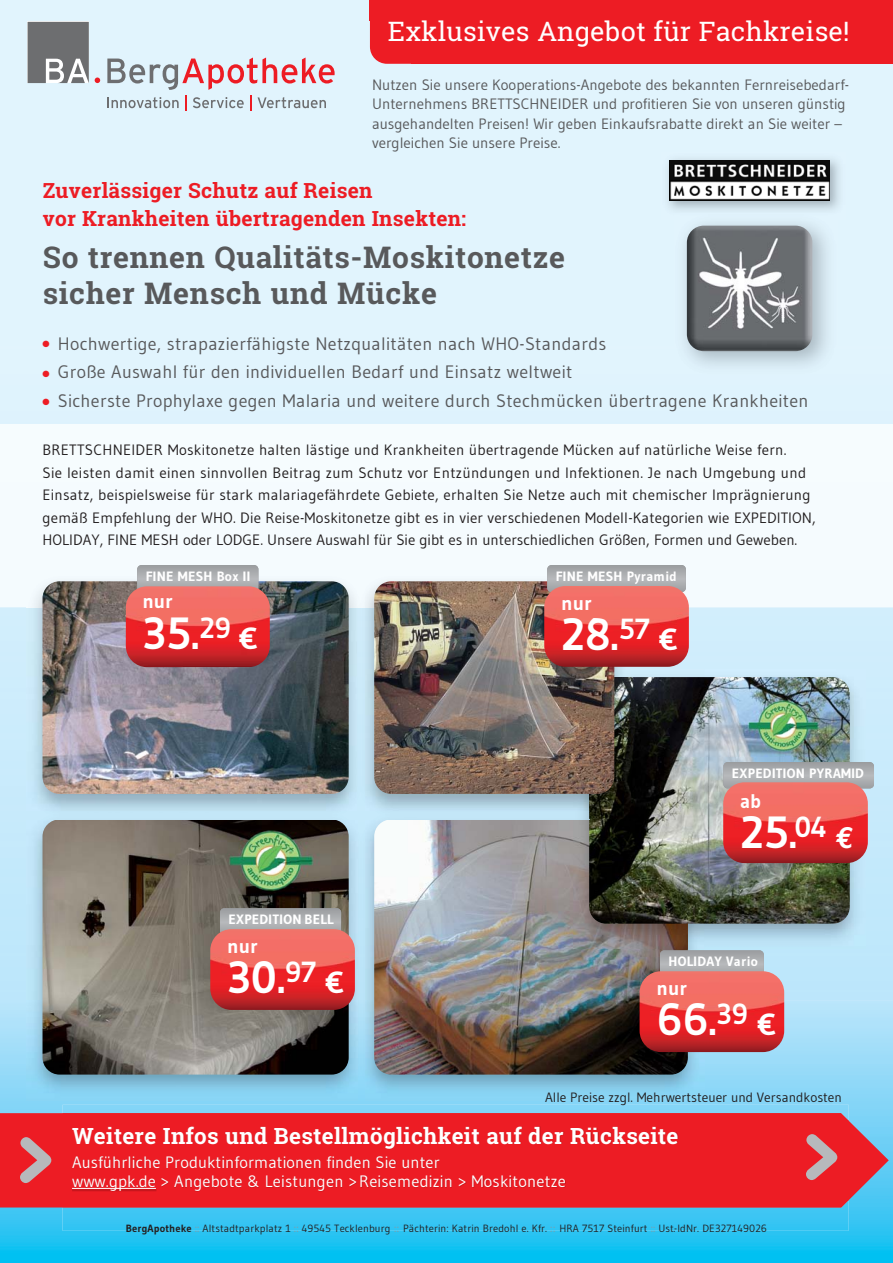
<style>
.page{position:relative;width:893px;height:1263px;background:#e1f4fd}
.page>*{position:absolute;margin:0;border:0;box-sizing:border-box;transform-origin:0 0}
.t1{font:900 88.5px "Magda Clean";color:#b7b9bc}
.t2{font:700 45px "Gudea";color:#fff}
.t3{font:700 30px/36px "Roboto Slab";letter-spacing:.025em;color:#58595b}
.t4{font:27px "Roboto Slab";letter-spacing:.005em;color:#fff}
.t5{font:700 22.5px "Roboto Slab";letter-spacing:.01em;color:#fff}
.t6{font:700 21px/28.2px "Roboto Slab";letter-spacing:.01em;color:#ed1c24}
.t7{font:700 19.8px "Gudea";color:#fff}
.t8{font:18px "Gudea";letter-spacing:.015em;color:#58595b}
.t9{font:16.5px "Gudea";letter-spacing:.005em;color:#fff}
.t10{font:15px/22.5px "Gudea";letter-spacing:.015em;color:#231f20}
.t11{font:15px/19.5px "Gudea";color:#58595b}
.t12{font:700 13.5px "Gudea";letter-spacing:.025em;color:#fff}
.t13{font:13.5px "Gudea";color:#231f20}
.t14{font:10.5px "Gudea";letter-spacing:.01em;color:#231f20}
.s1{color:#ed1c24}
.s2{font-size:30.45px}
.s3{font-family:"Euro Mono";font-size:30.45px}
.s4{font-weight:700}
.s5{color:#939598}
</style>
<div class="page">
<div style="left:0;top:424px;width:893px;height:183px;background:#f5fbfe"></div>
<img style="left:0;top:1001px;width:893px;height:262px">
<svg style="left:0;top:1113px;width:889px;height:94px;background:#cd4453"></svg>
<img style="left:63px;top:1207px;width:786px;height:24px">
<div style="left:63px;top:1105px;width:786px;height:8px;background:#83d5f7"></div>
<img style="left:63px;top:1113px;width:786px;height:94px">
<hr style="left:72px;top:1188px;width:84px;height:1px;background:#fff">
<img style="left:684px;top:222px;width:144px;height:144px">
<img style="left:687px;top:226px;width:125px;height:125px;border-radius:17px">
<img style="left:667px;top:159px;width:173px;height:51px">
<img style="left:670px;top:160px;width:160px;height:41px">
<img style="left:26px;top:574px;width:332px;height:526px">
<img style="left:43px;top:819px;width:306px;height:255px;border-radius:17px">
<img style="left:358px;top:819px;width:346px;height:281px">
<img style="left:374px;top:819px;width:314px;height:255px;border-radius:17px">
<div style="left:660px;top:950px;width:104px;height:27px;background:linear-gradient(to right,#acaeb1,#acaeb1);border-radius:4px"></div>
<img style="left:640px;top:971px;width:144px;height:81px;border-radius:21px">
<div style="left:220px;top:908px;width:121px;height:27px;background:linear-gradient(to right,#acaeb1,#acaeb1);border-radius:4px"></div>
<img style="left:210px;top:929px;width:145px;height:81px;border-radius:21px">
<img style="left:688px;top:924px;width:16px;height:25px">
<img style="left:573px;top:819px;width:115px;height:130px">
<img style="left:589px;top:677px;width:261px;height:247px;border-radius:17px">
<img style="left:43px;top:581px;width:306px;height:213px;border-radius:17px">
<img style="left:365px;top:574px;width:266px;height:96px">
<img style="left:573px;top:670px;width:58px;height:142px">
<img style="left:589px;top:677px;width:42px;height:142px">
<img style="left:358px;top:574px;width:7px;height:238px">
<svg style="left:358px;top:812px;width:7px;height:7px"></svg>
<img style="left:374px;top:581px;width:240px;height:213px;border-radius:17px">
<div style="left:547px;top:565px;width:139px;height:27px;background:linear-gradient(to right,#acaeb0,#acaeb0);border-radius:4px"></div>
<img style="left:544px;top:586px;width:145px;height:81px;border-radius:21px">
<div style="left:723px;top:762px;width:151px;height:26px;background:linear-gradient(to right,#acaeb1,#acaeb0);border-radius:4px"></div>
<img style="left:723px;top:782px;width:145px;height:81px;border-radius:21px">
<svg style="left:137px;top:565px;width:121px;height:27px;background:#aaadaf"></svg>
<img style="left:126px;top:586px;width:144px;height:81px;border-radius:21px">
<div style="left:370px;top:20px;width:523px;height:44px;background:#ed1c24"></div>
<div style="left:370px;top:0;width:523px;height:20px;background:#ed1c24"></div>
<svg style="left:107px;top:97px;width:72px;height:11px"></svg>
<svg style="left:193px;top:97px;width:51px;height:11px"></svg>
<svg style="left:258px;top:97px;width:68px;height:11px"></svg>
<svg style="left:185px;top:96px;width:2px;height:15px"></svg>
<svg style="left:250px;top:96px;width:2px;height:15px"></svg>
<svg style="left:95px;top:77px;width:5px;height:6px"></svg>
<svg style="left:107px;top:58px;width:228px;height:32px"></svg>
<svg style="left:28px;top:22px;width:61px;height:61px;background:#7f8081"></svg>
<h3 class="t4" style="left:388px;top:20px;width:463px">Exklusives Angebot für Fachkreise!</h3>
<p class="t11" style="left:372px;top:76px;width:478px">Nutzen Sie unsere Kooperations-Angebote des bekannten Fernreisebedarf-Unternehmens BRETTSCHNEIDER und profitieren Sie von unseren günstig ausgehandelten Preisen! Wir geben Einkaufsrabatte direkt an Sie weiter – vergleichen Sie unsere Preise.</p>
<h3 class="t6" style="left:43px;top:178px;width:425px">Zuverlässiger Schutz auf Reisen<br>vor Krankheiten übertragenden Insekten:</h3>
<h3 class="t3" style="left:43px;top:242px;width:524px">So trennen Qualitäts-Moskitonetze sicher Mensch und Mücke</h3>
<p class="t8" style="left:43px;top:337px;width:565px"><sup>●</sup> Hochwertige, strapazierfähigste Netzqualitäten nach WHO-Standards</p>
<p class="t8" style="left:43px;top:366px;width:531px"><span class="s1">●</span> Große Auswahl für den individuellen Bedarf und Einsatz weltweit</p>
<p class="t8" style="left:43px;top:394px;width:767px"><span class="s1">●</span> Sicherste Prophylaxe gegen Malaria und weitere durch Stechmücken übertragene Krankheiten</p>
<p class="t10" style="left:43px;top:441px;width:775px">BRETTSCHNEIDER Moskitonetze halten lästige und Krankheiten übertragende Mücken auf natürliche Weise fern.<br>Sie leisten damit einen sinnvollen Beitrag zum Schutz vor Entzündungen und Infektionen. Je nach Umgebung und Einsatz, beispielsweise für stark malariagefährdete Gebiete, erhalten Sie Netze auch mit chemischer Imprägnierung gemäß Empfehlung der WHO. Die Reise-Moskitonetze gibt es in vier verschiedenen Modell-Kategorien wie EXPEDITION, HOLIDAY, FINE MESH oder LODGE. Unsere Auswahl für Sie gibt es in unterschiedlichen Größen, Formen und Geweben.</p>
<p class="t12" style="left:146px;top:572px;width:106px">FINE MESH Box II</p>
<h3 class="t7" style="left:142px;top:594px;width:32px">nur</h3>
<h2 class="t2" style="left:142px;top:617px;width:117px">35.<sup>29</sup> <span class="s2">€</span></h2>
<p class="t12" style="left:556px;top:572px;width:123px">FINE MESH Pyramid</p>
<h3 class="t7" style="left:561px;top:596px;width:32px">nur</h3>
<h2 class="t2" style="left:561px;top:619px;width:118px">28.<sup>57</sup> <span class="s2">€</span></h2>
<p class="t12" style="left:732px;top:769px;width:134px">EXPEDITION PYRAMID</p>
<h3 class="t7" style="left:740px;top:794px;width:22px">ab</h3>
<h2 class="t2" style="left:740px;top:816px;width:116px">25.<sup>04</sup> <span class="s3">€</span></h2>
<p class="t12" style="left:229px;top:915px;width:107px">EXPEDITION BELL</p>
<h3 class="t7" style="left:227px;top:939px;width:32px">nur</h3>
<h2 class="t2" style="left:227px;top:962px;width:119px">30.<sup>97</sup> <span class="s2">€</span></h2>
<p class="t12" style="left:668px;top:957px;width:91px">HOLIDAY Vario</p>
<h3 class="t7" style="left:656px;top:981px;width:32px">nur</h3>
<h2 class="t2" style="left:656px;top:1004px;width:121px">66.<sup>39</sup> <span class="s2">€</span></h2>
<h1 class="t1" style="left:18px;top:1127px;width:36px">&gt;</h1>
<p class="t13" style="left:545px;top:1092px;width:298px">Alle Preise zzgl. Mehrwertsteuer und Versandkosten</p>
<h3 class="t5" style="left:72px;top:1126px;width:608px">Weitere Infos und Bestellmöglichkeit auf der Rückseite</h3>
<p class="t9" style="left:72px;top:1156px;width:369px">Ausführliche Produktinformationen finden Sie unter</p>
<p class="t9" style="left:72px;top:1175px;width:495px">www.gpk.de &gt; Angebote &amp; Leistungen &gt;Reisemedizin &gt; Moskitonetze</p>
<p class="t14" style="left:126px;top:1224px;width:643px"><span class="s4">BergApotheke</span> <span class="s5">::</span> Altstadtparkplatz 1 <span class="s5">::</span> 49545 Tecklenburg <span class="s5">::</span> Pächterin: Katrin Bredohl e. Kfr. <span class="s5">::</span> HRA 7517 Steinfurt <span class="s5">::</span> Ust.-IdNr. DE327149026</p>
<h1 class="t1" style="left:804px;top:1124px;width:61px">&gt;<span class="s1">&gt;</span></h1>
</div>
